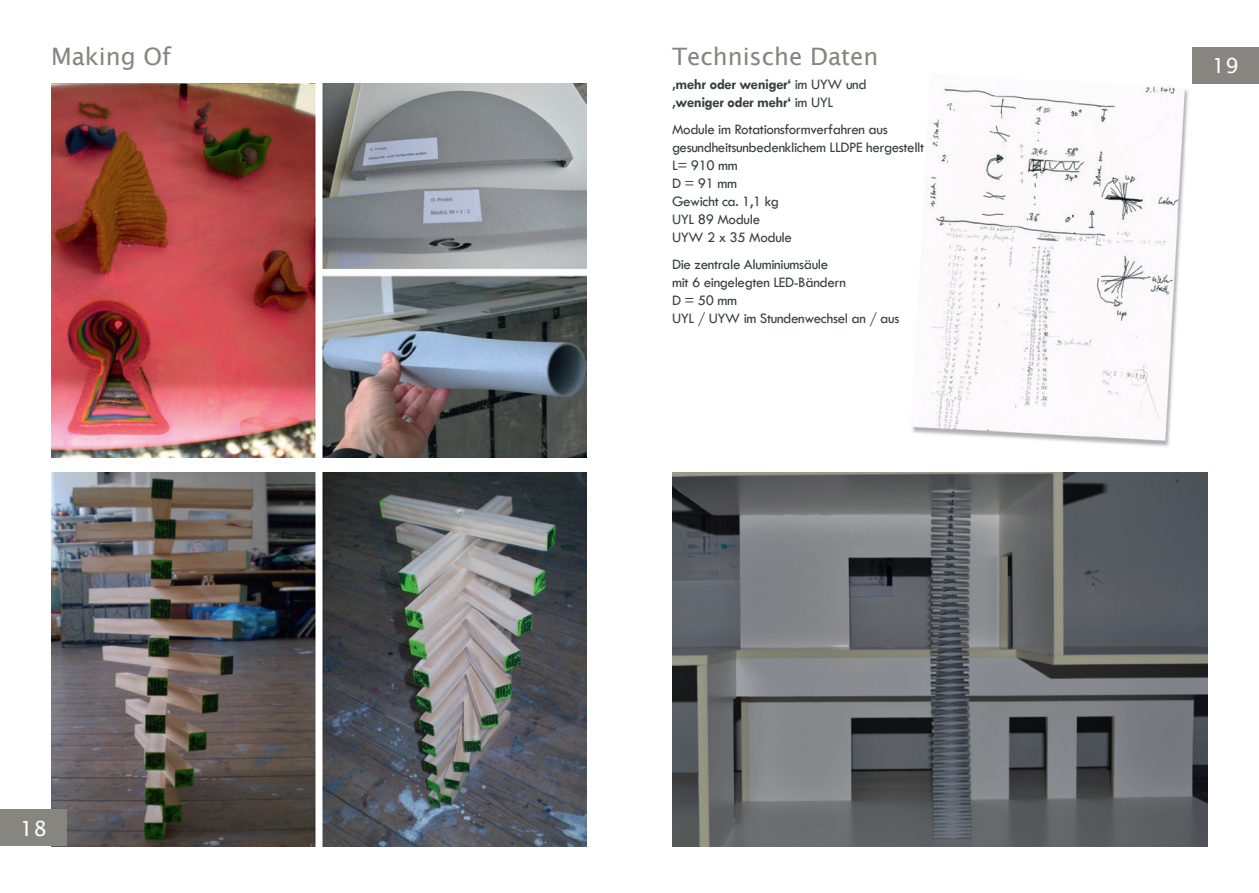
<style>
.page{position:relative;width:1259px;height:893px;background:#fff}
.page>*{position:absolute;margin:0;border:0;box-sizing:border-box;transform-origin:0 0}
.t1{font:24px "Lucida Sans";color:#86857f}
.t2{font:21px "Lucida Sans";color:#fff}
.t3{font:15px/18px "Tw Cen";letter-spacing:-.025em;color:#3b3f41}
.t4{font:700 15px "Tw Cen";letter-spacing:-.025em;color:#3b3f41}
.s1{font-weight:400}
</style>
<div class="page">
<img style="left:51px;top:472px;width:536px;height:374px">
<img style="left:672px;top:472px;width:536px;height:374px">
<img style="left:912px;top:86px;width:277px;height:361px">
<img style="left:51px;top:84px;width:536px;height:374px">
<div style="left:0;top:809px;width:67px;height:37px;background:#86857f"></div>
<div style="left:1192px;top:47px;width:67px;height:37px;background:#86857f"></div>
<p class="t1" style="left:51px;top:43px;width:121px">Making Of</p>
<p class="t2" style="left:1212px;top:54px;width:28px">19</p>
<p class="t4" style="left:672px;top:75px;width:196px">‚mehr oder weniger‘ <span class="s1">im UYW und</span></p>
<p class="t4" style="left:672px;top:93px;width:163px">‚weniger oder mehr‘ <span class="s1">im UYL</span></p>
<p class="t3" style="left:672px;top:120px;width:254px">Module im Rotationsformverfahren aus gesundheitsunbedenklichem LLDPE hergestellt</p>
<p class="t3" style="left:672px;top:156px;width:67px">L= 910 mm</p>
<p class="t3" style="left:672px;top:174px;width:67px">D = 91 mm</p>
<p class="t3" style="left:672px;top:192px;width:109px">Gewicht ca. 1,1 kg</p>
<p class="t3" style="left:672px;top:210px;width:90px">UYL 89 Module</p>
<p class="t3" style="left:672px;top:228px;width:121px">UYW 2 x 35 Module</p>
<p class="t3" style="left:672px;top:255px;width:158px">Die zentrale Aluminiumsäule</p>
<p class="t3" style="left:672px;top:273px;width:175px">mit 6 eingelegten LED-Bändern</p>
<p class="t3" style="left:672px;top:291px;width:67px">D = 50 mm</p>
<p class="t3" style="left:672px;top:309px;width:229px">UYL / UYW im Stundenwechsel an / aus</p>
<p class="t1" style="left:672px;top:43px;width:208px">Technische Daten</p>
<p class="t2" style="left:20px;top:816px;width:28px">18</p>
</div>
